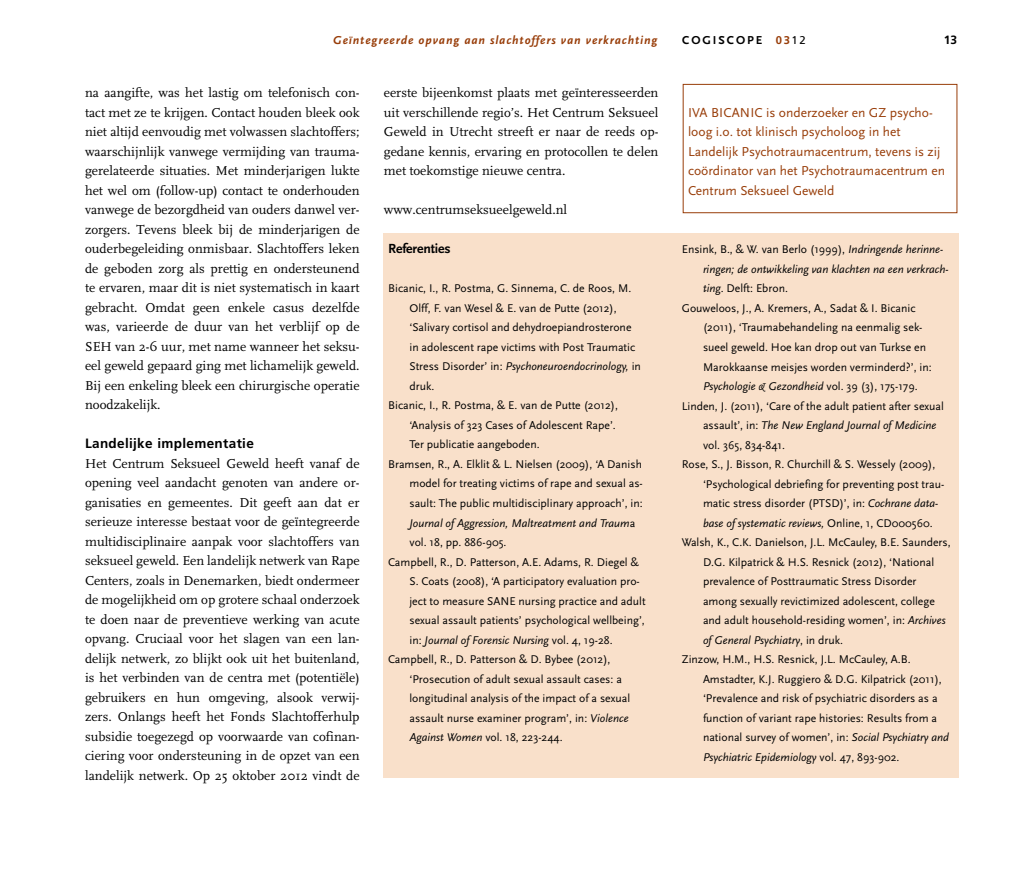
<style>
.page{position:relative;width:1021px;height:872px;background:#fff}
.page>*{position:absolute;margin:0;border:0;box-sizing:border-box;transform-origin:0 0}
.t1{font:700 13.8px "Scala Sans Pro";letter-spacing:-.01em;color:#000}
.t2{font:13.5px/19.5px "FF Scala";color:#000;text-align:justify}
.t3{font:13.5px/19.5px "Scala Sans Pro";color:#983d09}
.t4{font:700 13.5px "Frutiger LT Std";letter-spacing:.025em;color:#000}
.t5{font:italic 700 12px "Scala Sans Pro";letter-spacing:.075em;color:#983d09}
.t6{font:700 12px "Scala Sans Pro";color:#000}
.t7{font:700 12px "Frutiger LT Std";color:#000}
.t8{font:11.7px "Scala Sans Pro";color:#000}
.t9{font:italic 11.7px "Scala Sans Pro";color:#000}
.s1{font-family:"Frutiger LT Std";font-size:11.25px;color:#983d09}
.s2{font-family:"Frutiger LT Std";font-weight:400;font-size:11.25px}
.s3{font-style:normal}
.s4{font-style:italic}
</style>
<div class="page">
<div style="left:682px;top:84px;width:275px;height:129px;border:1px solid #983d09"></div>
<div style="left:383px;top:233px;width:575px;height:544px;background:#f9e0ca"></div>
<p class="t5" style="left:333px;top:32px;width:326px">Geïntegreerde opvang aan slachtoffers van verkrachting</p>
<p class="t6" style="left:682px;top:33px;width:125px">cogiscope <span class="s1">03</span><span class="s2">12</span></p>
<p class="t7" style="left:943px;top:32px;width:15px">13</p>
<p class="t2" style="left:85px;top:83px;width:276px">na aangifte, was het lastig om telefonisch con&shy;tact met ze te krijgen. Contact houden bleek ook niet altijd eenvoudig met volwassen slachtoffers; waarschijnlijk vanwege vermijding van trauma&shy;gerelateerde situaties. Met minderjarigen lukte het wel om (follow-up) contact te onderhouden vanwege de bezorgdheid van ouders danwel ver&shy;zorgers. Tevens bleek bij de minderjarigen de ouderbegeleiding onmisbaar. Slachtoffers leken de geboden zorg als prettig en ondersteunend te ervaren, maar dit is niet systematisch in kaart gebracht. Omdat geen enkele casus dezelfde was, varieerde de duur van het verblijf op de SEH van 2-6 uur, met name wanneer het seksu&shy;eel geweld gepaard ging met lichamelijk geweld.<br>Bij een enkeling bleek een chirurgische operatie noodzakelijk.</p>
<p class="t4" style="left:85px;top:436px;width:170px">Landelijke implementatie</p>
<p class="t2" style="left:85px;top:454px;width:276px">Het Centrum Seksueel Geweld heeft vanaf de opening veel aandacht genoten van andere or&shy;ganisaties en gemeentes. Dit geeft aan dat er serieuze interesse bestaat voor de geïntegreerde multidisciplinaire aanpak voor slachtoffers van seksueel geweld. Een landelijk netwerk van Rape Centers, zoals in Denemarken, biedt ondermeer de mogelijkheid om op grotere schaal onderzoek te doen naar de preventieve werking van acute opvang. Cruciaal voor het slagen van een lan&shy;delijk netwerk, zo blijkt ook uit het buitenland, is het verbinden van de centra met (potentiële) gebruikers en hun omgeving, alsook verwij&shy;zers. Onlangs heeft het Fonds Slachtofferhulp subsidie toegezegd op voorwaarde van cofinan&shy;ciering voor ondersteuning in de opzet van een landelijk netwerk. Op 25 oktober 2012 vindt de</p>
<p class="t2" style="left:384px;top:83px;width:276px">eerste bijeenkomst plaats met geïnteresseerden uit verschillende regio’s. Het Centrum Seksueel Geweld in Utrecht streeft er naar de reeds op&shy;gedane kennis, ervaring en protocollen te delen met toekomstige nieuwe centra.</p>
<p class="t2" style="left:384px;top:200px;width:185px">www.centrumseksueelgeweld.nl</p>
<p class="t1" style="left:388px;top:241px;width:64px">Referenties</p>
<p class="t8" style="left:388px;top:282px;width:245px">Bicanic, I ., R. Postma, G. Sinnema, C. de Roos, M .</p>
<p class="t8" style="left:409px;top:301px;width:209px">Olff, F. van Wesel &amp; E. van de Putte (2012),</p>
<p class="t8" style="left:409px;top:321px;width:223px">‘Salivary cortisol and dehydroepiandrosterone</p>
<p class="t8" style="left:409px;top:340px;width:227px">in adolescent rape victims with Post Traumatic</p>
<p class="t9" style="left:409px;top:360px;width:233px"><span class="s3">Stress Disorder’ in:</span> Psychoneuroendocrinology, <span class="s3">in</span></p>
<p class="t8" style="left:409px;top:379px;width:26px">druk.</p>
<p class="t8" style="left:388px;top:399px;width:231px">Bicanic, I ., R. Postma, &amp; E. van de Putte (2012),</p>
<p class="t8" style="left:409px;top:418px;width:208px">‘Analysis of 323 Cases of Adolescent Rape’.</p>
<p class="t8" style="left:409px;top:438px;width:132px">Ter publicatie aangeboden.</p>
<p class="t8" style="left:388px;top:457px;width:255px">Bramsen, R., A. Elklit &amp; L. N ielsen (2009), ‘A Danish</p>
<p class="t8" style="left:409px;top:477px;width:235px">model for treating victims of rape and sexual as-</p>
<p class="t8" style="left:409px;top:496px;width:235px">sault: The public multidisciplinary approach’, in:</p>
<p class="t9" style="left:409px;top:516px;width:227px">Journal of Aggression, Maltreatment and Traum<span class="s3">a</span></p>
<p class="t8" style="left:409px;top:535px;width:99px">vol. 18, pp. 886-905.</p>
<p class="t8" style="left:388px;top:555px;width:252px">Campbell, R., D. Patterson, A.E. Adams, R. Diegel &amp;</p>
<p class="t8" style="left:409px;top:574px;width:232px">S. Coats (2008), ‘A participatory evaluation pro-</p>
<p class="t8" style="left:409px;top:594px;width:238px">ject to measure SAN E nursing practice and adult</p>
<p class="t8" style="left:409px;top:613px;width:237px">sexual assault patients’ psychological wellbeing’,</p>
<p class="t9" style="left:409px;top:633px;width:205px"><span class="s3">in:</span> Journal of Forensic Nursing <span class="s3">vol. 4, 19-28.</span></p>
<p class="t8" style="left:388px;top:652px;width:224px">Campbell, R., D. Patterson &amp; D. Bybee (2012),</p>
<p class="t8" style="left:409px;top:672px;width:214px">‘Prosecution of adult sexual assault cases: a</p>
<p class="t8" style="left:409px;top:691px;width:222px">longitudinal analysis of the impact of a sexual</p>
<p class="t8" style="left:409px;top:711px;width:221px">assault nurse examiner program’, in: <span class="s4">Violence</span></p>
<p class="t8" style="left:409px;top:730px;width:155px"><span class="s4">Against Women</span> vol. 18, 223-244.</p>
<p class="t3" style="left:688px;top:103px;width:258px">Iva Bicanic is onderzoeker en GZ psycho&shy;loog i.o. tot klinisch psycholoog in het Landelijk Psychotraumacentrum, tevens is zij coördinator van het Psychotraumacentrum en Centrum Seksueel Geweld</p>
<p class="t8" style="left:681px;top:243px;width:263px">Ensink, B., &amp; W. van Berlo (1999), <span class="s4">Indringende herinne-</span></p>
<p class="t9" style="left:703px;top:262px;width:247px">ringen; de ontwikkeling van klachten na een verkrach-</p>
<p class="t8" style="left:703px;top:282px;width:86px"><span class="s4">ting</span>. Delft: Ebron.</p>
<p class="t8" style="left:681px;top:301px;width:235px">Gouweloos, J., A. Kremers, A., Sadat &amp; I . Bicanic</p>
<p class="t8" style="left:703px;top:321px;width:221px">(2011), ‘Traumabehandeling na eenmalig sek-</p>
<p class="t8" style="left:703px;top:340px;width:224px">sueel geweld. Hoe kan drop out van Turkse en</p>
<p class="t8" style="left:703px;top:360px;width:230px">M arokkaanse meisjes worden verminderd?’, in:</p>
<p class="t9" style="left:703px;top:379px;width:216px">Psychologie &amp; Gezondheid <span class="s3">vol. 39 (3), 175-179.</span></p>
<p class="t8" style="left:681px;top:399px;width:264px">Linden, J. (2011), ‘Care of the adult patient after sexual</p>
<p class="t9" style="left:703px;top:418px;width:235px"><span class="s3">assault’, in:</span> The New England Journal of Medicine</p>
<p class="t8" style="left:703px;top:438px;width:83px">vol. 365, 834-841.</p>
<p class="t8" style="left:681px;top:457px;width:255px">Rose, S., J. Bisson, R. Churchill &amp; S. Wessely (2009),</p>
<p class="t8" style="left:703px;top:477px;width:243px">‘Psychological debriefing for preventing post trau-</p>
<p class="t8" style="left:703px;top:496px;width:237px">matic stress disorder (PTSD)’, in: <span class="s4">Cochrane data-</span></p>
<p class="t9" style="left:703px;top:516px;width:231px">base of systematic reviews, <span class="s3">Online, 1, CD000560.</span></p>
<p class="t8" style="left:681px;top:535px;width:270px">Walsh, K., C.K. Danielson, J.L. McCauley, B.E. Saunders,</p>
<p class="t8" style="left:703px;top:555px;width:233px">D.G. Kilpatrick &amp; H.S. Resnick (2012), ‘N ational</p>
<p class="t8" style="left:703px;top:574px;width:215px">prevalence of Posttraumatic Stress Disorder</p>
<p class="t8" style="left:703px;top:594px;width:233px">among sexually revictimized adolescent, college</p>
<p class="t8" style="left:703px;top:613px;width:244px">and adult household-residing women’, in: <span class="s4">Archives</span></p>
<p class="t9" style="left:703px;top:633px;width:142px">of General Psychiatry<span class="s3">, in druk.</span></p>
<p class="t8" style="left:681px;top:652px;width:230px">Zinzow, H.M ., H.S. Resnick, J.L. M cCauley, A.B.</p>
<p class="t8" style="left:703px;top:672px;width:240px">Amstadter, K.J. Ruggiero &amp; D.G. Kilpatrick (2011),</p>
<p class="t8" style="left:703px;top:691px;width:236px">‘Prevalence and risk of psychiatric disorders as a</p>
<p class="t8" style="left:703px;top:711px;width:236px">function of variant rape histories: Results from a</p>
<p class="t8" style="left:703px;top:730px;width:247px">national survey of women’, in: <span class="s4">Social Psychiatry and</span></p>
<p class="t9" style="left:703px;top:750px;width:198px">Psychiatric Epidemiology <span class="s3">vol. 47, 893-902.</span></p>
</div>
